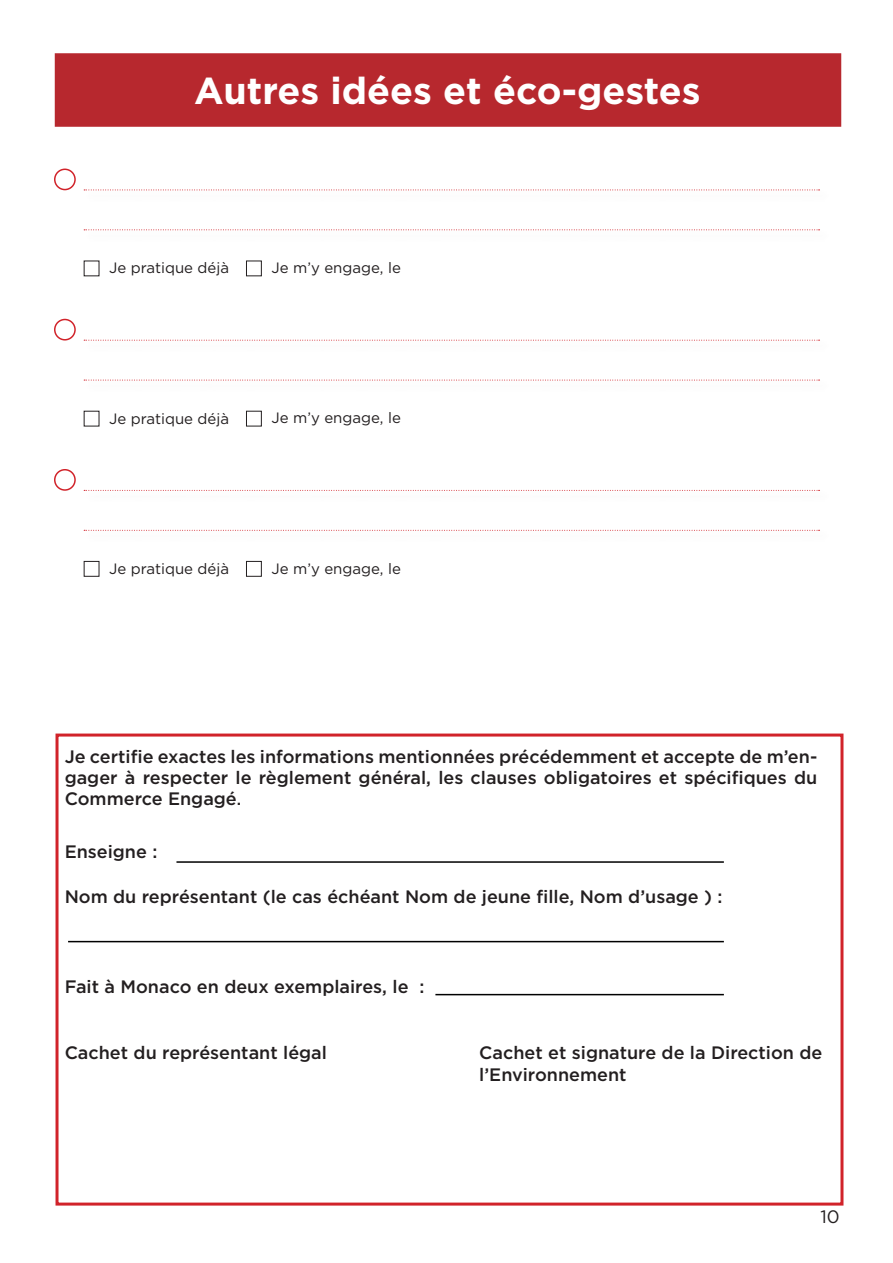
<style>
.page{position:relative;width:893px;height:1263px;background:#fff}
.page>*{position:absolute;margin:0;border:0;box-sizing:border-box;transform-origin:0 0}
.t1{font:700 37.5px "Gotham";color:#fff}
.t2{font:500 18px/21px "Gotham";color:#231f20;text-align:justify}
.t3{font:18px "Gotham";color:#231f20}
.t4{font:15px "Gotham";color:#231f20}
.s1{font-size:16.5px}
</style>
<div class="page">
<div style="left:55px;top:53px;width:786px;height:74px;background:#b7282e;border:2px solid #b7282e"></div>
<div style="left:54px;top:169px;width:22px;height:21px;border:2px solid #d1232a;border-radius:50%"></div>
<svg style="left:84px;top:190px;width:736px;height:1px"></svg>
<svg style="left:84px;top:229px;width:736px;height:1px"></svg>
<div style="left:246px;top:261px;width:16px;height:15px;border:1px solid #231f20"></div>
<div style="left:54px;top:319px;width:22px;height:21px;border:2px solid #d1232a;border-radius:50%"></div>
<svg style="left:84px;top:340px;width:736px;height:1px"></svg>
<svg style="left:84px;top:380px;width:736px;height:1px"></svg>
<div style="left:246px;top:411px;width:16px;height:15px;border:1px solid #231f20"></div>
<div style="left:54px;top:469px;width:22px;height:22px;border:2px solid #d1232a;border-radius:50%"></div>
<svg style="left:84px;top:490px;width:736px;height:1px"></svg>
<svg style="left:84px;top:530px;width:736px;height:1px"></svg>
<div style="left:84px;top:561px;width:15px;height:16px;border:1px solid #231f20"></div>
<div style="left:246px;top:561px;width:16px;height:16px;border:1px solid #231f20"></div>
<div style="left:56px;top:733px;width:787px;height:472px;border:3px solid #d1232a"></div>
<hr style="left:176px;top:861px;width:548px;height:2px;background:#000">
<hr style="left:68px;top:941px;width:656px;height:1px;background:#000">
<hr style="left:435px;top:994px;width:289px;height:1px;background:#000">
<p class="t1" style="left:194px;top:69px;width:508px">Autres idées et éco-gestes</p>
<p class="t4" style="left:109px;top:258px;width:121px">Je pratique déjà</p>
<p class="t4" style="left:271px;top:258px;width:131px">Je m’y engage, le</p>
<p class="t4" style="left:109px;top:409px;width:121px">Je pratique déjà</p>
<p class="t4" style="left:271px;top:408px;width:131px">Je m’y engage, le</p>
<p class="t4" style="left:109px;top:559px;width:121px">Je pratique déjà</p>
<p class="t4" style="left:271px;top:559px;width:131px">Je m’y engage, le</p>
<p class="t2" style="left:65px;top:746px;width:754px">Je certifie exactes les informations mentionnées précédemment et accepte de m’en&shy;gager à respecter le règlement général, les clauses obligatoires et spécifiques du Commerce Engagé<span class="s1">.</span></p>
<p class="t2" style="left:65px;top:841px;width:94px">Enseigne :</p>
<p class="t2" style="left:65px;top:886px;width:659px">Nom du représentant (le cas échéant Nom de jeune fille, Nom d’usage ) :</p>
<p class="t2" style="left:65px;top:976px;width:361px">Fait à Monaco en deux exemplaires, le :</p>
<p class="t2" style="left:65px;top:1042px;width:264px">Cachet du représentant légal</p>
<p class="t2" style="left:479px;top:1041px;width:345px;line-height:21.6px">Cachet et signature de la Direction de l’Environnement</p>
<p class="t3" style="left:820px;top:1205px;width:21px">10</p>
</div>
